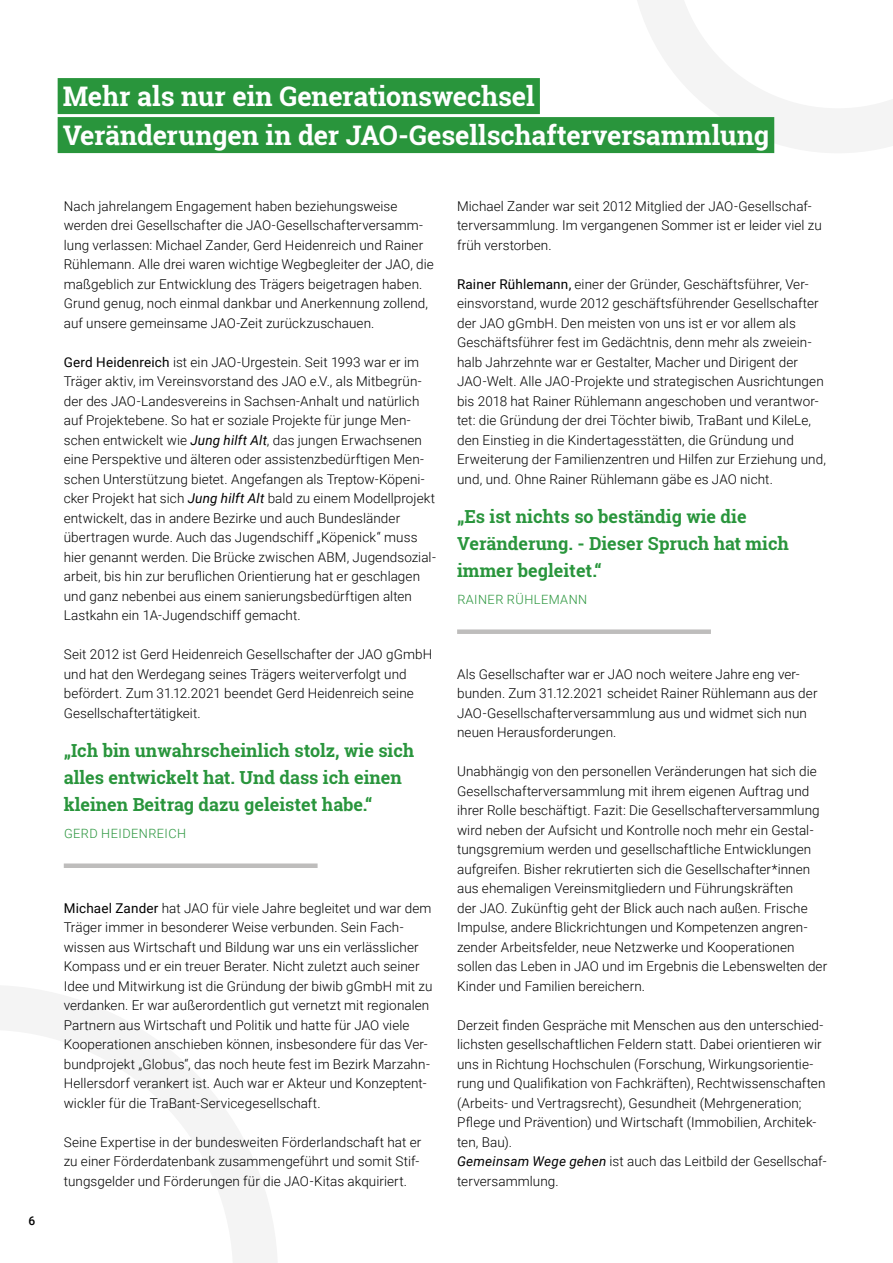
<style>
.page{position:relative;width:893px;height:1263px;background:#fff}
.page>*{position:absolute;margin:0;border:0;box-sizing:border-box;transform-origin:0 0}
.t1{font:700 27px/39px "Roboto Slab";letter-spacing:-.005em;color:#fff}
.t2{font:700 18px/27px "Roboto Slab";color:#29953c}
.t3{font:300 13.5px/19.5px "Roboto";letter-spacing:.005em;color:#000}
.t4{font:300 12.75px "Roboto";letter-spacing:.035em;color:#29953c}
.t5{font:500 12px "Roboto";color:#000}
.s1{font-weight:400}
.s2{font-weight:400;font-style:italic}
</style>
<div class="page">
<svg style="left:637px;top:0;width:256px;height:153px"></svg>
<svg style="left:0;top:986px;width:277px;height:277px"></svg>
<div style="left:64px;top:863px;width:254px;height:5px;background:#bebdbc"></div>
<div style="left:58px;top:78px;width:482px;height:36px;background:#29953c"></div>
<div style="left:58px;top:117px;width:716px;height:36px;background:#29953c"></div>
<div style="left:457px;top:629px;width:254px;height:5px;background:#bebdbc"></div>
<p class="t5" style="left:28px;top:1212px;width:8px">6</p>
<h1 class="t1" style="left:63px;top:76px;width:708px">Mehr als nur ein Generationswechsel<br>Veränderungen in der JAO-Gesellschafterversammlung</h1>
<p class="t3" style="left:64px;top:195px;width:372px">Nach jahrelangem Engagement haben beziehungsweise werden drei Gesellschafter die JAO-Gesellschafterversamm&shy;lung verlassen: Michael Zander, Gerd Heidenreich und Rainer Rühlemann. Alle drei waren wichtige Wegbegleiter der JAO, die maßgeblich zur Entwicklung des Trägers beigetragen haben.<br>Grund genug, noch einmal dankbar und Anerkennung zollend, auf unsere gemeinsame JAO-Zeit zurückzuschauen.</p>
<p class="t3" style="left:64px;top:351px;width:374px"><span class="s1">Gerd Heidenreich</span> ist ein JAO-Urgestein. Seit 1993 war er im Träger aktiv, im Vereinsvorstand des JAO e.V., als Mitbegrün&shy;der des JAO-Landesvereins in Sachsen-Anhalt und natürlich auf Projektebene. So hat er soziale Projekte für junge Men&shy;schen entwickelt wie <span class="s2">Jung hilft Alt</span>, das jungen Erwachsenen eine Perspektive und älteren oder assistenzbedürftigen Men&shy;schen Unterstützung bietet. Angefangen als Treptow-Köpeni&shy;cker Projekt hat sich <span class="s2">Jung hilft Alt</span> bald zu einem Modellprojekt entwickelt, das in andere Bezirke und auch Bundesländer übertragen wurde. Auch das Jugendschiff „Köpenick“ muss hier genannt werden. Die Brücke zwischen ABM, Jugendsozial&shy;arbeit, bis hin zur beruflichen Orientierung hat er geschlagen und ganz nebenbei aus einem sanierungsbedürftigen alten Lastkahn ein 1A-Jugendschiff gemacht.</p>
<p class="t3" style="left:64px;top:644px;width:370px">Seit 2012 ist Gerd Heidenreich Gesellschafter der JAO gGmbH und hat den Werdegang seines Trägers weiterverfolgt und befördert. Zum 31.12.2021 beendet Gerd Heidenreich seine Gesellschaftertätigkeit.</p>
<h2 class="t2" style="left:64px;top:737px;width:352px">„Ich bin unwahrscheinlich stolz, wie sich alles entwickelt hat. Und dass ich einen kleinen Beitrag dazu geleistet habe.“</h2>
<p class="t4" style="left:64px;top:825px;width:124px">GERD HEIDENREICH</p>
<p class="t3" style="left:64px;top:897px;width:370px"><span class="s1">Michael Zander</span> hat JAO für viele Jahre begleitet und war dem Träger immer in besonderer Weise verbunden. Sein Fach&shy;wissen aus Wirtschaft und Bildung war uns ein verlässlicher Kompass und er ein treuer Berater. Nicht zuletzt auch seiner Idee und Mitwirkung ist die Gründung der biwib gGmbH mit zu verdanken. Er war außerordentlich gut vernetzt mit regionalen Partnern aus Wirtschaft und Politik und hatte für JAO viele Kooperationen anschieben können, insbesondere für das Ver&shy;bundprojekt „Globus“, das noch heute fest im Bezirk Marzahn-Hellersdorf verankert ist. Auch war er Akteur und Konzeptent&shy;wickler für die TraBant-Servicegesellschaft.</p>
<p class="t3" style="left:64px;top:1131px;width:359px">Seine Expertise in der bundesweiten Förderlandschaft hat er zu einer Förderdatenbank zusammengeführt und somit Stif&shy;tungsgelder und Förderungen für die JAO-Kitas akquiriert.</p>
<p class="t3" style="left:457px;top:195px;width:366px">Michael Zander war seit 2012 Mitglied der JAO-Gesellschaf&shy;terversammlung. Im vergangenen Sommer ist er leider viel zu früh verstorben.</p>
<p class="t3" style="left:457px;top:273px;width:370px"><span class="s1">Rainer Rühlemann,</span> einer der Gründer, Geschäftsführer, Ver&shy;einsvorstand, wurde 2012 geschäftsführender Gesellschafter der JAO gGmbH. Den meisten von uns ist er vor allem als Geschäftsführer fest im Gedächtnis, denn mehr als zweiein&shy;halb Jahrzehnte war er Gestalter, Macher und Dirigent der JAO-Welt. Alle JAO-Projekte und strategischen Ausrichtungen bis 2018 hat Rainer Rühlemann angeschoben und verantwor&shy;tet: die Gründung der drei Töchter biwib, TraBant und KileLe, den Einstieg in die Kindertagesstätten, die Gründung und Erweiterung der Familienzentren und Hilfen zur Erziehung und, und, und. Ohne Rainer Rühlemann gäbe es JAO nicht.</p>
<h2 class="t2" style="left:457px;top:503px;width:333px">„Es ist nichts so beständig wie die<br>Veränderung. - Dieser Spruch hat mich immer begleitet.“</h2>
<p class="t4" style="left:457px;top:591px;width:131px">RAINER RÜHLEMANN</p>
<p class="t3" style="left:457px;top:663px;width:362px">Als Gesellschafter war er JAO noch weitere Jahre eng ver&shy;bunden. Zum 31.12.2021 scheidet Rainer Rühlemann aus der JAO-Gesellschafterversammlung aus und widmet sich nun neuen Herausforderungen.</p>
<p class="t3" style="left:457px;top:761px;width:372px">Unabhängig von den personellen Veränderungen hat sich die Gesellschafterversammlung mit ihrem eigenen Auftrag und ihrer Rolle beschäftigt. Fazit: Die Gesellschafterversammlung wird neben der Aufsicht und Kontrolle noch mehr ein Gestal&shy;tungsgremium werden und gesellschaftliche Entwicklungen aufgreifen. Bisher rekrutierten sich die Gesellschafter*innen aus ehemaligen Vereinsmitgliedern und Führungskräften<br>der JAO. Zukünftig geht der Blick auch nach außen. Frische Impulse, andere Blickrichtungen und Kompetenzen angren&shy;zender Arbeitsfelder, neue Netzwerke und Kooperationen sollen das Leben in JAO und im Ergebnis die Lebenswelten der Kinder und Familien bereichern.</p>
<p class="t3" style="left:457px;top:1014px;width:371px">Derzeit finden Gespräche mit Menschen aus den unterschied&shy;lichsten gesellschaftlichen Feldern statt. Dabei orientieren wir uns in Richtung Hochschulen (Forschung, Wirkungsorientie&shy;rung und Qualifikation von Fachkräften), Rechtwissenschaften (Arbeits- und Vertragsrecht), Gesundheit (Mehrgeneration; Pflege und Prävention) und Wirtschaft (Immobilien, Architek&shy;ten, Bau).<br><span class="s2">Gemeinsam Wege gehen</span> ist auch das Leitbild der Gesellschaf&shy;terversammlung.</p>
</div>
